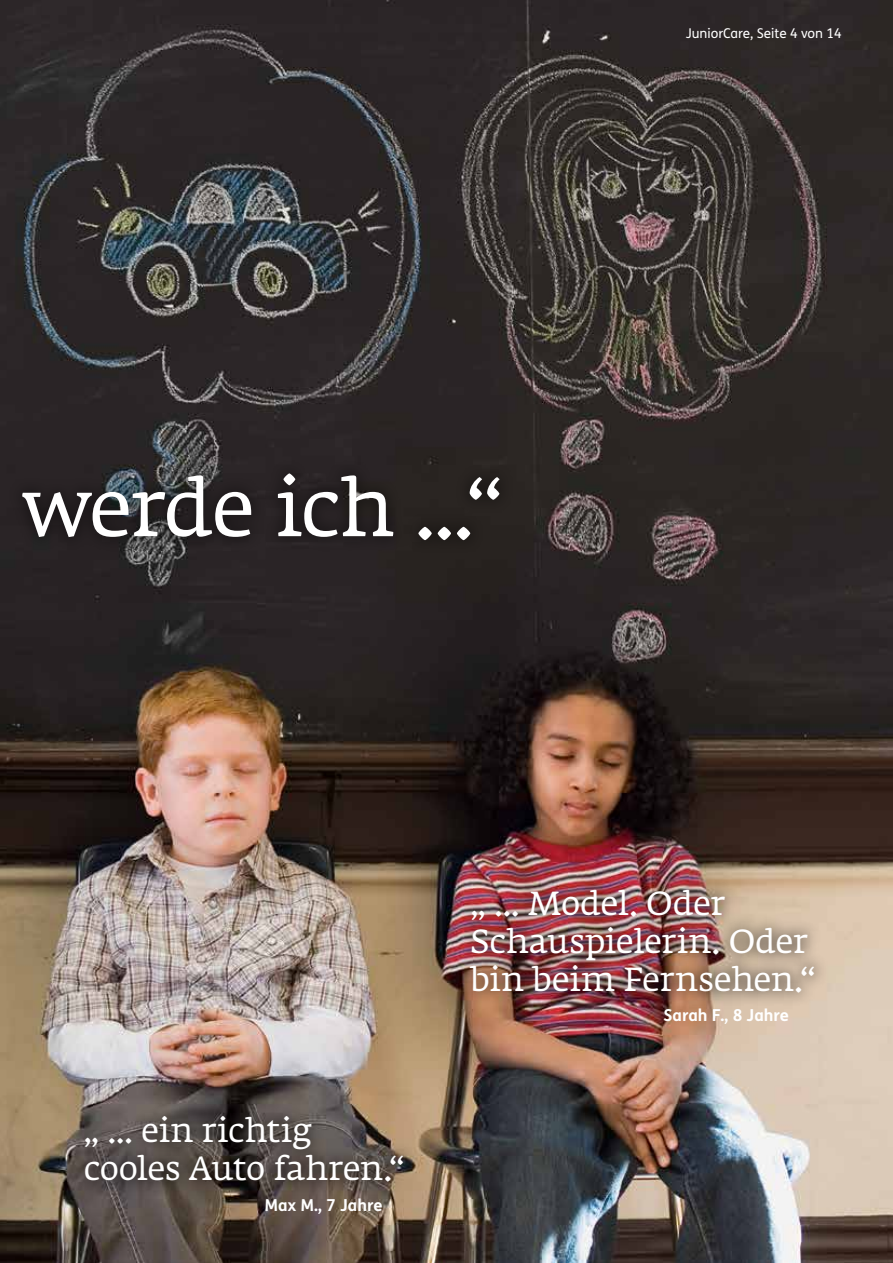
<style>
.page{position:relative;width:893px;height:1263px;background:#fff}
.page>*{position:absolute;margin:0;border:0;box-sizing:border-box;transform-origin:0 0}
.t1{font:79.5px "Fedra Serif A Pro";letter-spacing:-.02em;color:#fff}
.t2{font:33px/38.2px "Fedra Serif A Pro";letter-spacing:-.005em;color:#fff}
.t3{font:700 16.5px "FS Me";color:#fff}
.t4{font:13.5px "FS Me";color:#fff}
</style>
<div class="page">
<img style="left:0;top:0;width:893px;height:1263px">
<div style="left:0;top:459px;width:514px;height:110px;background:#000;opacity:.45"></div>
<div style="left:70px;top:1101px;width:348px;height:95px;background:#000;opacity:.45"></div>
<div style="left:455px;top:875px;width:374px;height:132px;background:#000;opacity:.45"></div>
<h1 class="t1" style="left:21px;top:462px;width:483px">werde ich ...“</h1>
<p class="t4" style="left:686px;top:24px;width:158px">JuniorCare, Seite 4 von 14</p>
<p class="t2" style="left:84px;top:1111px;width:322px">„ ... ein richtig cooles Auto fahren.“</p>
<p class="t3" style="left:264px;top:1192px;width:120px">Max M., 7 Jahre</p>
<p class="t2" style="left:471px;top:884px;width:346px">„ ... Model. Oder<br>Schauspielerin. Oder bin beim Fernsehen.“</p>
<p class="t3" style="left:663px;top:1003px;width:127px">Sarah F., 8 Jahre</p>
</div>
